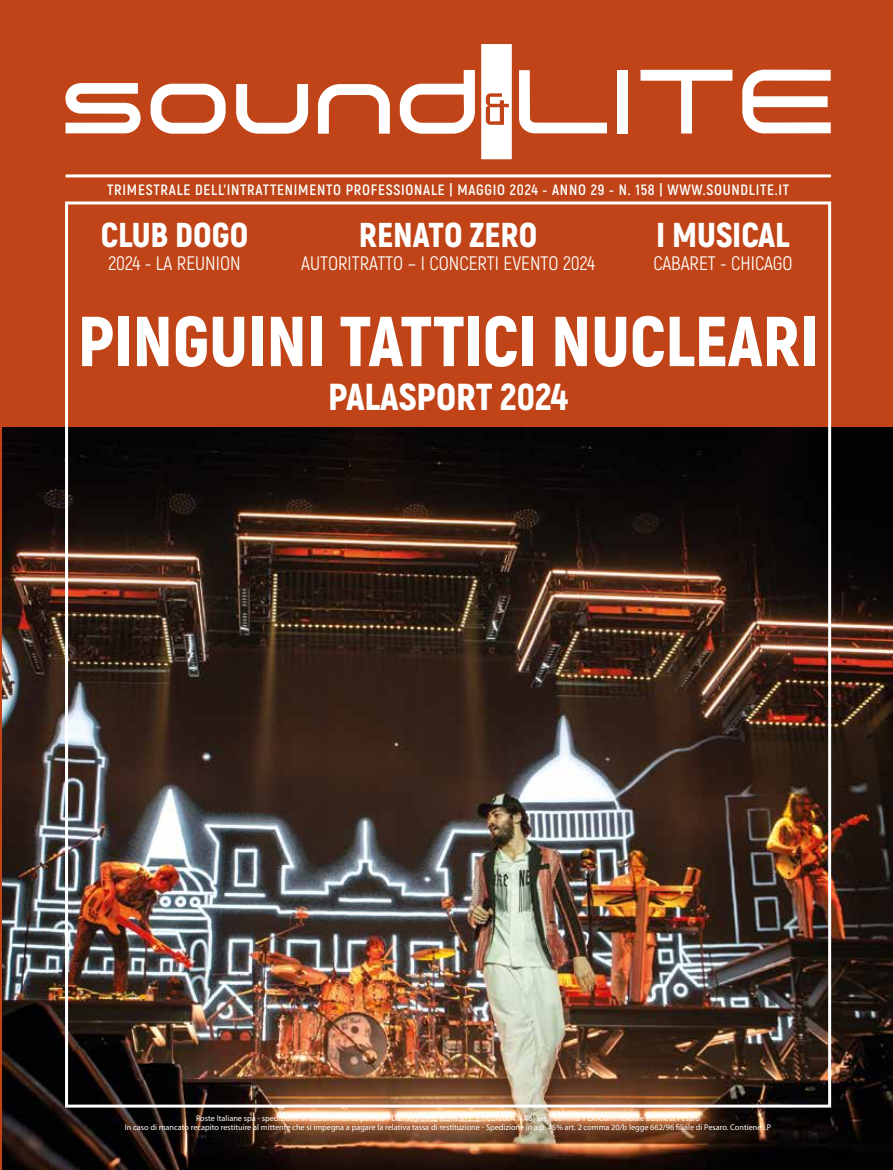
<style>
.page{position:relative;width:893px;height:1170px;background:#fff}
.page>*{position:absolute;margin:0;border:0;box-sizing:border-box;transform-origin:0 0}
.t1{font:900 70.5px "Akrobat";color:#fff}
.t2{font:900 37.5px "Akrobat";color:#fff}
.t3{font:900 34.5px "Akrobat";color:#fff}
.t4{font:19.5px "Akrobat";color:#fff}
.t5{font:700 15px "Akrobat";letter-spacing:.05em;color:#fff}
.t6{font:8.25px/9px "Myriad Pro";color:#fff;text-align:center}
</style>
<div class="page">
<img style="left:1px;top:426px;width:892px;height:743px">
<div style="left:1px;top:0;width:892px;height:426px;background:#c04417"></div>
<svg style="left:65px;top:83px;width:76px;height:50px"></svg>
<svg style="left:236px;top:84px;width:72px;height:50px"></svg>
<svg style="left:318px;top:84px;width:72px;height:50px"></svg>
<svg style="left:400px;top:70px;width:75px;height:64px"></svg>
<svg style="left:151px;top:84px;width:75px;height:50px"></svg>
<svg style="left:519px;top:70px;width:88px;height:63px"></svg>
<div style="left:617px;top:70px;width:11px;height:63px;background:#fff"></div>
<svg style="left:640px;top:70px;width:92px;height:63px"></svg>
<svg style="left:742px;top:70px;width:89px;height:63px"></svg>
<svg style="left:481px;top:44px;width:31px;height:115px;background:#f7eae5"></svg>
<hr style="left:66px;top:174px;width:765px;height:3px;background:#fff">
<hr style="left:0;top:0;width:1px;height:1169px;background:#c04417">
<h3 class="t5" style="left:107px;top:180px;width:684px">TRIMESTRALE DELL'INTRATTENIMENTO PROFESSIONALE | MAGGIO 2024 - ANNO 29 - N. 158 | WWW.SOUNDLITE.IT</h3>
<h3 class="t3" style="left:101px;top:212px;width:149px">CLUB DOGO</h3>
<h3 class="t4" style="left:108px;top:251px;width:134px">2024 - LA REUNION</h3>
<h3 class="t3" style="left:359px;top:212px;width:180px">RENATO ZERO</h3>
<h3 class="t4" style="left:301px;top:251px;width:295px">AUTORITRATTO – I CONCERTI EVENTO 2024</h3>
<h3 class="t3" style="left:656px;top:212px;width:135px">I MUSICAL</h3>
<h3 class="t4" style="left:653px;top:251px;width:141px">CABARET - CHICAGO</h3>
<h1 class="t1" style="left:78px;top:295px;width:742px">PINGUINI TATTICI NUCLEARI</h1>
<h2 class="t2" style="left:328px;top:372px;width:241px">PALASPORT 2024</h2>
<p class="t6" style="left:125px;top:1113px;width:648px">Poste Italiane spa - spedizione in abbonamento postale - D.L. 353/2003 (conv.in L. 27/02/2004 N.46) art.1 comma 1 Dr. Commerciale Business Pesaro<br>In caso di mancato recapito restituire al mittente che si impegna a pagare la relativa tassa di restituzione - Spedizione in a.p. 45% art. 2 comma 20/b legge 662/96 filiale di Pesaro. Contiene I.P</p>
</div>
